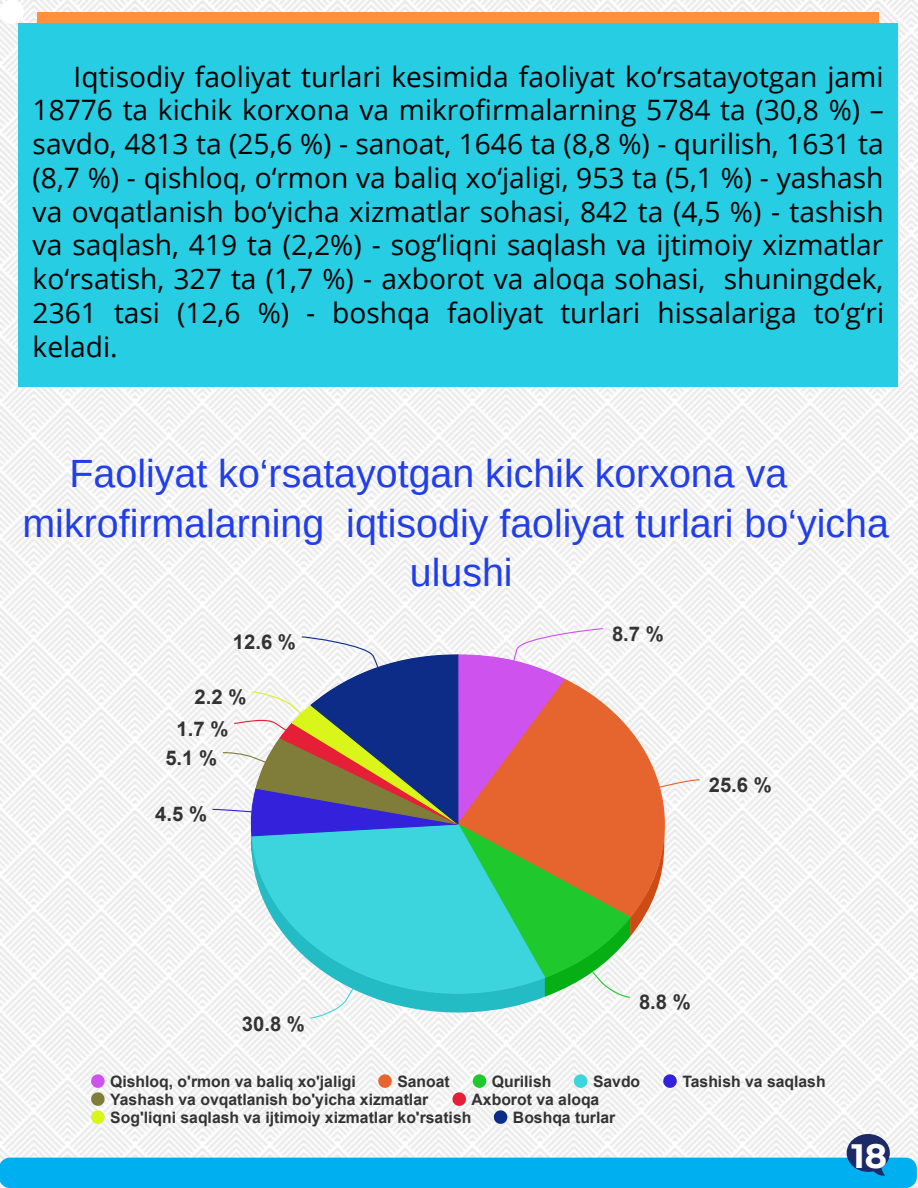
<style>
.page{position:relative;width:918px;height:1188px;background:#f4f4f4}
.page>*{position:absolute;margin:0;border:0;box-sizing:border-box;transform-origin:0 0}
.t1{font:39.3px "Arimo";color:#213eeb}
.t2{font:700 33.75px "Montserrat";color:#fff}
.t3{font:28.2px/33.8px "Open Sans";color:#000;text-align:justify}
.t4{font:700 20.25px "Arial";color:#333}
.t5{font:700 15.75px "Arial";color:#333}
</style>
<div class="page">
<div style="left:37px;top:12px;width:842px;height:212px;background:#ff903d"></div>
<svg style="left:0;top:1134px;width:917px;height:54px"></svg>
<div style="left:0;top:0;width:24px;height:24px;background:#fff;border-radius:50%"></div>
<div style="left:18px;top:24px;width:880px;height:363px;background:#26cde3"></div>
<svg style="left:211px;top:628px;width:490px;height:391px"></svg>
<svg style="left:378px;top:1074px;width:14px;height:14px"></svg>
<svg style="left:473px;top:1074px;width:13px;height:14px"></svg>
<svg style="left:574px;top:1074px;width:13px;height:14px"></svg>
<svg style="left:663px;top:1074px;width:14px;height:14px"></svg>
<svg style="left:452px;top:1092px;width:14px;height:14px"></svg>
<svg style="left:91px;top:1074px;width:14px;height:50px"></svg>
<svg style="left:494px;top:1110px;width:13px;height:14px"></svg>
<p class="t3" style="left:33px;top:59px;width:853px;text-indent:41px">Iqtisodiy faoliyat turlari kesimida faoliyat ko‘rsatayotgan jami 18776 ta kichik korxona va mikrofirmalarning 5784 ta (30,8 %) – savdo, 4813 ta (25,6 %) - sanoat, 1646 ta (8,8 %) - qurilish, 1631 ta (8,7 %) - qishloq, o‘rmon va baliq xo‘jaligi, 953 ta (5,1 %) - yashash va ovqatlanish bo‘yicha xizmatlar sohasi, 842 ta (4,5 %) - tashish va saqlash, 419 ta (2,2%) - sog‘liqni saqlash va ijtimoiy xizmatlar ko‘rsatish, 327 ta (1,7 %) - axborot va aloqa sohasi, shuningdek, 2361 tasi (12,6 %) - boshqa faoliyat turlari hissalariga to‘g‘ri keladi.</p>
<h1 class="t1" style="left:70px;top:449px;width:719px">Faoliyat ko‘rsatayotgan kichik korxona va</h1>
<h1 class="t1" style="left:22px;top:498px;width:868px">mikrofirmalarning iqtisodiy faoliyat turlari bo‘yicha</h1>
<h1 class="t1" style="left:410px;top:548px;width:104px">ulushi</h1>
<p class="t4" style="left:233px;top:629px;width:65px">12.6 %</p>
<p class="t4" style="left:195px;top:684px;width:53px">2.2 %</p>
<p class="t4" style="left:177px;top:715px;width:53px">1.7 %</p>
<p class="t4" style="left:165px;top:744px;width:53px">5.1 %</p>
<p class="t4" style="left:155px;top:801px;width:53px">4.5 %</p>
<p class="t4" style="left:242px;top:1010px;width:65px">30.8 %</p>
<p class="t4" style="left:612px;top:621px;width:53px">8.7 %</p>
<p class="t4" style="left:709px;top:771px;width:65px">25.6 %</p>
<p class="t4" style="left:639px;top:989px;width:53px">8.8 %</p>
<p class="t5" style="left:110px;top:1071px;width:247px">Qishloq, o'rmon va baliq xo'jaligi</p>
<p class="t5" style="left:397px;top:1071px;width:54px">Sanoat</p>
<p class="t5" style="left:492px;top:1071px;width:61px">Qurilish</p>
<p class="t5" style="left:593px;top:1071px;width:49px">Savdo</p>
<p class="t5" style="left:682px;top:1071px;width:145px">Tashish va saqlash</p>
<p class="t5" style="left:110px;top:1089px;width:320px">Yashash va ovqatlanish bo'yicha xizmatlar</p>
<p class="t5" style="left:472px;top:1089px;width:129px">Axborot va aloqa</p>
<p class="t5" style="left:110px;top:1107px;width:363px">Sog'liqni saqlash va ijtimoiy xizmatlar ko'rsatish</p>
<p class="t5" style="left:513px;top:1107px;width:104px">Boshqa turlar</p>
<p class="t2" style="left:852px;top:1131px;width:37px">18</p>
</div>
